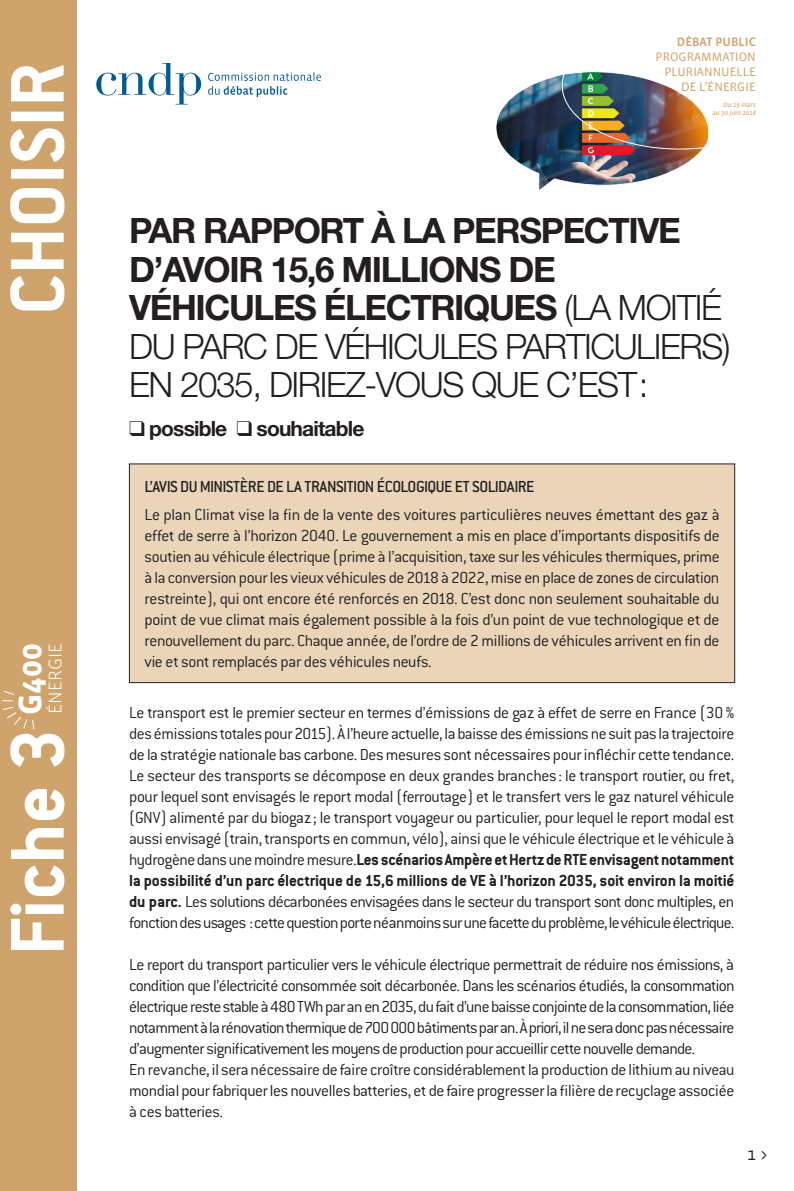
<style>
.page{position:relative;width:794px;height:1191px;background:#fff}
.page>*{position:absolute;margin:0;border:0;box-sizing:border-box;transform-origin:0 0}
.t1{font:700 83.3px "Conduit ITC";color:#fff}
.t2{font:300 35px/38.5px "Helvetica Neue LT Std";letter-spacing:-.04em;color:#231f20}
.t3{font:700 33.43px "Vista Sans";color:#fff}
.t4{font:700 21px "Helvetica Neue LT Std";letter-spacing:-.04em;color:#231f20}
.t5{font:300 18.55px "Vista Sans";color:#fff}
.TXT_COURANT{font:300 17.5px/21px "Conduit ITC";letter-spacing:-.035em;color:#231f20;text-align:justify}
.Texte_courant_Times{font:500 17.5px "Conduit ITC";letter-spacing:-.03em;color:#231f20}
.t6{font:17.5px "Vista Sans";color:#231f20}
.t7{font:12.42px/15px "Vista Sans";color:#cfa46c;text-align:right}
.t8{font:12.42px "Vista Sans Med";color:#cfa46c}
.t9{font:italic 6.83px/8px "Vista Sans Reg";color:#cfa46c;text-align:right}
.s1{font-weight:700}
</style>
<div class="page">
<img style="left:496px;top:71px;width:213px;height:119px">
<div style="left:0;top:0;width:77px;height:1191px;background:#cfa46c"></div>
<svg style="left:2px;top:691px;width:33px;height:39px"></svg>
<svg style="left:208px;top:72px;width:113px;height:25px"></svg>
<svg style="left:96px;top:63px;width:105px;height:42px"></svg>
<div style="left:129px;top:464px;width:605px;height:218px;background:#ead5b9"></div>
<div style="left:129px;top:464px;width:606px;height:219px;border:1px solid #231f20"></div>
<p class="t1" style="left:-11px;top:315px;width:253px;rotate:-90deg">CHOISIR</p>
<p class="t3" style="left:13px;top:715px;width:73px;rotate:-90deg">G400</p>
<p class="t5" style="left:46px;top:714px;width:73px;rotate:-90deg">ÉNERGIE</p>
<p class="t1" style="left:-11px;top:955px;width:229px;rotate:-90deg">Fiche 3</p>
<p class="t8" style="left:677px;top:35px;width:80px">DÉBAT PUBLIC</p>
<p class="t7" style="left:655px;top:49px;width:102px">PROGRAMMATION<br>PLURIANNUELLE<br>DE L’ÉNERGIE</p>
<p class="t9" style="left:712px;top:101px;width:45px">Du 19 mars<br>au 30 juin 2018</p>
<p class="t2" style="left:129px;top:211px;width:603px"><span class="s1">PAR RAPPORT À LA PERSPECTIVE<br>D’AVOIR 15,6 MILLIONS DE<br>VÉHICULES ÉLECTRIQUES</span> (LA MOITIÉ<br>DU PARC DE VÉHICULES PARTICULIERS)<br>EN 2035, DIRIEZ-VOUS QUE C’EST:</p>
<p class="t4" style="left:129px;top:415px;width:237px">❑ possible ❑ souhaitable</p>
<p class="Texte_courant_Times" style="left:144px;top:477px;width:391px">L’AVIS DU MINISTÈRE DE LA TRANSITION ÉCOLOGIQUE ET SOLIDAIRE</p>
<p class="TXT_COURANT" style="left:144px;top:504px;width:577px">Le plan Climat vise la fin de la vente des voitures particulières neuves émettant des gaz à effet de serre à l’horizon 2040. Le gouvernement a mis en place d’importants dispositifs de soutien au véhicule électrique (prime à l’acquisition, taxe sur les véhicules thermiques, prime à la conversion pour les vieux véhicules de 2018 à 2022, mise en place de zones de circulation restreinte), qui ont encore été renforcés en 2018. C’est donc non seulement souhaitable du point de vue climat mais également possible à la fois d’un point de vue technologique et de renouvellement du parc. Chaque année, de l’ordre de 2 millions de véhicules arrivent en fin de vie et sont remplacés par des véhicules neufs.</p>
<p class="TXT_COURANT" style="left:129px;top:702px;width:607px">Le transport est le premier secteur en termes d’émissions de gaz à effet de serre en France (30 % des émissions totales pour 2015). À l’heure actuelle, la baisse des émissions ne suit pas la trajectoire de la stratégie nationale bas carbone. Des mesures sont nécessaires pour infléchir cette tendance.</p>
<p class="TXT_COURANT" style="left:129px;top:765px;width:607px">Le secteur des transports se décompose en deux grandes branches: le transport routier, ou fret, pour lequel sont envisagés le report modal (ferroutage) et le transfert vers le gaz naturel véhicule (GNV) alimenté par du biogaz ; le transport voyageur ou particulier, pour lequel le report modal est aussi envisagé (train, transports en commun, vélo), ainsi que le véhicule électrique et le véhicule à hydrogène dans une moindre mesure.<span class="s1">Les scénarios Ampère et Hertz de RTE envisagent notamment la possibilité d’un parc électrique de 15,6 millions de VE à l’horizon 2035, soit environ la moitié du parc.</span> Les solutions décarbonées envisagées dans le secteur du transport sont donc multiples, en fonction des usages : cette question porte néanmoins sur une facette du problème, le véhicule électrique.</p>
<p class="TXT_COURANT" style="left:129px;top:954px;width:607px;text-align:left">Le report du transport particulier vers le véhicule électrique permettrait de réduire nos émissions, à condition que l’électricité consommée soit décarbonée. Dans les scénarios étudiés, la consommation électrique reste stable à 480 TWh par an en 2035, du fait d’une baisse conjointe de la consommation, liée notamment à la rénovation thermique de 700000 bâtiments par an. À priori, il ne sera donc pas nécessaire d’augmenter significativement les moyens de production pour accueillir cette nouvelle demande.</p>
<p class="TXT_COURANT" style="left:129px;top:1059px;width:607px">En revanche, il sera nécessaire de faire croître considérablement la production de lithium au niveau mondial pour fabriquer les nouvelles batteries, et de faire progresser la filière de recyclage associée à ces batteries.</p>
<p class="t6" style="left:747px;top:1145px;width:22px">1 &gt;</p>
</div>
